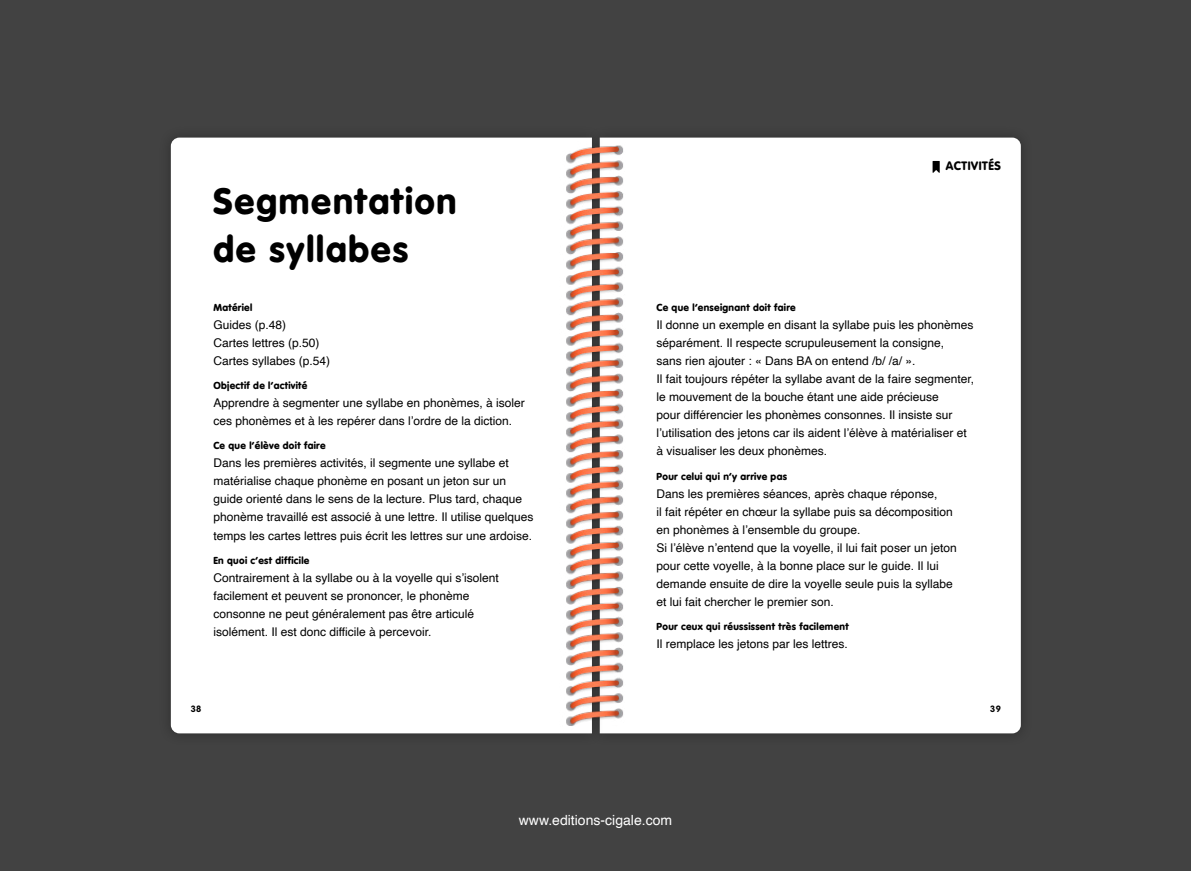
<style>
.page{position:relative;width:1191px;height:871px;background:#fff}
.page>*{position:absolute;margin:0;border:0;box-sizing:border-box;transform-origin:0 0}
.t1{font:900 36px/48px "VAG Rounded Std";letter-spacing:.05em;color:#000}
.t2{font:14px "Helvetica";color:#fff}
.t3{font:12px/18px "Helvetica";color:#000}
.t4{font:900 12px "VAG Rounded Std";letter-spacing:.05em;color:#000}
.t5{font:900 10px "VAG Rounded Std";letter-spacing:.03em;color:#000}
.t6{font:700 9px "VAG Rounded Std";color:#000}
</style>
<div class="page">
<div style="left:0;top:0;width:1191px;height:870px;background:#424242"></div>
<div style="left:587px;top:125px;width:446px;height:620px;background:#000;opacity:.3"></div>
<div style="left:757px;top:137px;width:263px;height:596px;background:#fff"></div>
<svg style="left:932px;top:161px;width:7px;height:12px"></svg>
<div style="left:158px;top:125px;width:446px;height:620px;background:#3f3f3f"></div>
<div style="left:171px;top:137px;width:295px;height:596px;background:#fff"></div>
<img style="left:466px;top:137px;width:291px;height:597px">
<h1 class="t1" style="left:213px;top:178px;width:245px">Segmentation de syllabes</h1>
<p class="t5" style="left:213px;top:301px;width:40px">Matériel</p>
<p class="t3" style="left:213px;top:316px;width:118px">Guides (p.48)<br>Cartes lettres (p.50)<br>Cartes syllabes (p.54)</p>
<p class="t5" style="left:213px;top:379px;width:96px">Objectif de l’activité</p>
<p class="t3" style="left:213px;top:394px;width:313px">Apprendre à segmenter une syllabe en phonèmes, à isoler ces phonèmes et à les repérer dans l’ordre de la diction.</p>
<p class="t5" style="left:213px;top:439px;width:114px">Ce que l’élève doit faire</p>
<p class="t3" style="left:213px;top:454px;width:322px">Dans les premières activités, il segmente une syllabe et matérialise chaque phonème en posant un jeton sur un guide orienté dans le sens de la lecture. Plus tard, chaque phonème travaillé est associé à une lettre. Il utilise quelques temps les cartes lettres puis écrit les lettres sur une ardoise.</p>
<p class="t5" style="left:213px;top:554px;width:98px">En quoi c’est difficile</p>
<p class="t3" style="left:213px;top:568px;width:287px">Contrairement à la syllabe ou à la voyelle qui s’isolent facilement et peuvent se prononcer, le phonème consonne ne peut généralement pas être articulé isolément. Il est donc difficile à percevoir.</p>
<p class="t6" style="left:191px;top:703px;width:12px">38</p>
<p class="t4" style="left:945px;top:158px;width:57px">ACTIVITÉS</p>
<p class="t5" style="left:656px;top:301px;width:141px">Ce que l’enseignant doit faire</p>
<p class="t3" style="left:656px;top:316px;width:319px">Il donne un exemple en disant la syllabe puis les phonèmes séparément. Il respecte scrupuleusement la consigne,<br>sans rien ajouter : « Dans BA on entend /b/ /a/ ».<br>Il fait toujours répéter la syllabe avant de la faire segmenter, le mouvement de la bouche étant une aide précieuse<br>pour différencier les phonèmes consonnes. Il insiste sur l’utilisation des jetons car ils aident l’élève à matérialiser et à visualiser les deux phonèmes.</p>
<p class="t5" style="left:656px;top:470px;width:132px">Pour celui qui n’y arrive pas</p>
<p class="t3" style="left:656px;top:484px;width:302px">Dans les premières séances, après chaque réponse,<br>il fait répéter en chœur la syllabe puis sa décomposition en phonèmes à l’ensemble du groupe.<br>Si l’élève n’entend que la voyelle, il lui fait poser un jeton pour cette voyelle, à la bonne place sur le guide. Il lui demande ensuite de dire la voyelle seule puis la syllabe et lui fait chercher le premier son.</p>
<p class="t5" style="left:656px;top:620px;width:194px">Pour ceux qui réussissent très facilement</p>
<p class="t3" style="left:656px;top:635px;width:193px">Il remplace les jetons par les lettres.</p>
<p class="t6" style="left:990px;top:703px;width:12px">39</p>
<p class="t2" style="left:519px;top:809px;width:155px">www.editions-cigale.com</p>
</div>
